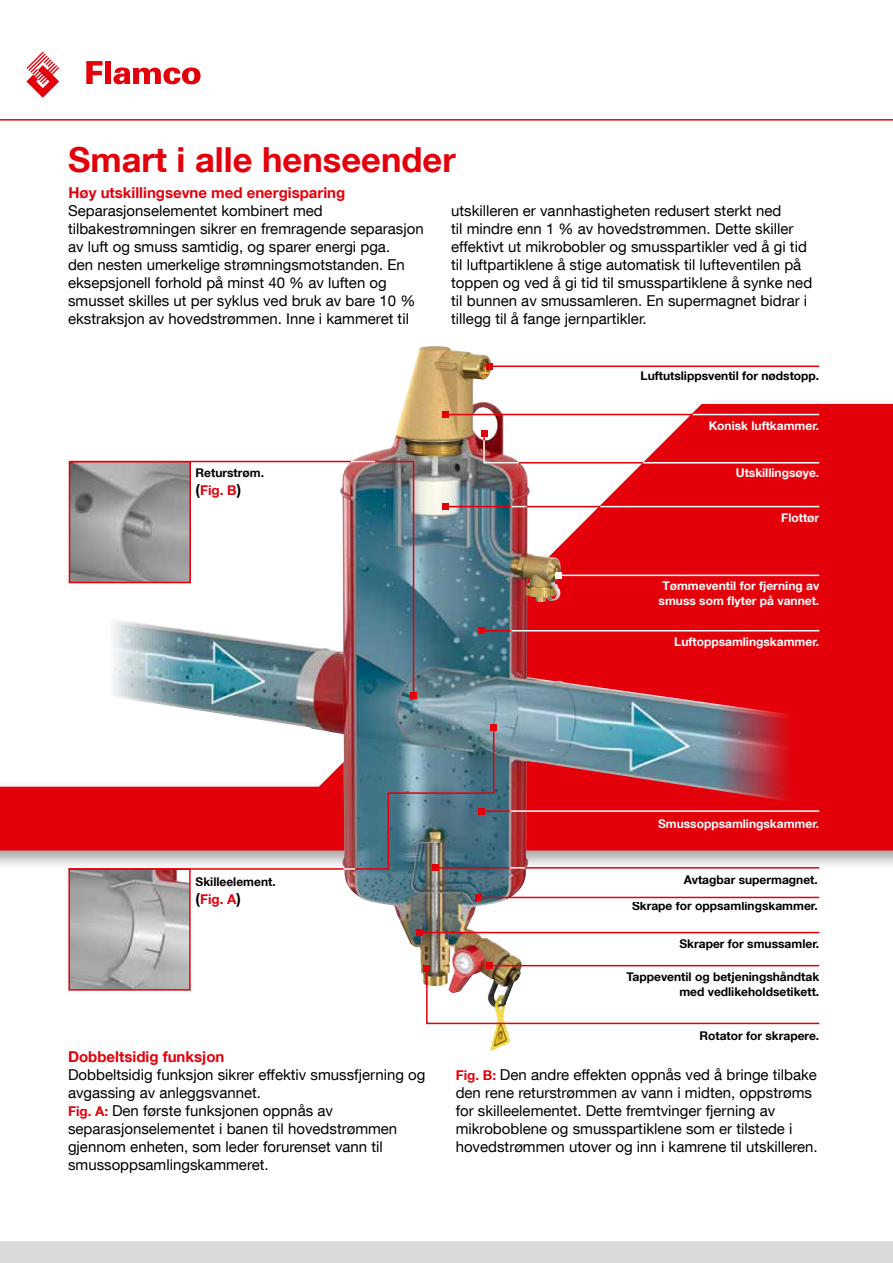
<style>
.page{position:relative;width:893px;height:1263px;background:#fff}
.page>*{position:absolute;margin:0;border:0;box-sizing:border-box;transform-origin:0 0}
.t1{font:700 34.5px "Helvetica Neue LT Com";color:#e3000b}
.t2{font:15px/18px "Helvetica Neue LT Com";color:#000}
.t3{font:700 15px "Helvetica Neue LT Com";color:#e3000b}
.t4{font:700 13.5px "Helvetica Neue LT Com";color:#e3000b}
.t5{font:700 12px/15px "Helvetica Neue LT Com";color:#000;text-align:right}
.t6{font:700 12px/15px "Helvetica Neue LT Com";color:#fff;text-align:center}
.s1{font-size:15px;color:#000}
.s2{font-weight:700;font-size:13.5px;color:#e3000b}
</style>
<div class="page">
<div style="left:0;top:396px;width:893px;height:475px;background:#000;opacity:.4"></div>
<svg style="left:0;top:404px;width:893px;height:446px;fill:#e3000b"></svg>
<img style="left:68px;top:347px;width:454px;height:704px">
<div style="left:0;top:1242px;width:893px;height:21px;background:#d9dada"></div>
<svg style="left:67px;top:726px;width:428px;height:144px"></svg>
<svg style="left:491px;top:724px;width:6px;height:6px"></svg>
<img style="left:69px;top:460px;width:346px;height:237px">
<svg style="left:411px;top:692px;width:6px;height:6px"></svg>
<hr style="left:481px;top:630px;width:335px;height:1px;background:#e3000b">
<svg style="left:478px;top:628px;width:6px;height:6px"></svg>
<svg style="left:0;top:51px;width:893px;height:70px"></svg>
<hr style="left:445px;top:506px;width:371px;height:1px;background:#e3000b">
<svg style="left:442px;top:504px;width:6px;height:6px"></svg>
<svg style="left:481px;top:431px;width:337px;height:33px"></svg>
<hr style="left:481px;top:810px;width:333px;height:2px;background:#e3000b">
<svg style="left:478px;top:808px;width:6px;height:6px"></svg>
<hr style="left:445px;top:414px;width:371px;height:1px;background:#e3000b">
<svg style="left:442px;top:411px;width:6px;height:6px"></svg>
<hr style="left:435px;top:867px;width:384px;height:1px;background:#e3000b">
<svg style="left:432px;top:865px;width:6px;height:6px"></svg>
<hr style="left:479px;top:897px;width:340px;height:1px;background:#e3000b">
<svg style="left:476px;top:894px;width:6px;height:6px"></svg>
<hr style="left:420px;top:932px;width:399px;height:1px;background:#e3000b">
<svg style="left:417px;top:929px;width:6px;height:6px"></svg>
<hr style="left:558px;top:575px;width:261px;height:1px;background:#fff">
<svg style="left:555px;top:572px;width:6px;height:6px"></svg>
<hr style="left:490px;top:365px;width:329px;height:2px;background:#e3000b">
<svg style="left:487px;top:363px;width:6px;height:6px"></svg>
<hr style="left:511px;top:630px;width:308px;height:1px;background:#fff">
<hr style="left:600px;top:506px;width:219px;height:1px;background:#fff">
<hr style="left:643px;top:462px;width:176px;height:1px;background:#fff">
<hr style="left:693px;top:414px;width:126px;height:1px;background:#fff">
<hr style="left:510px;top:810px;width:309px;height:2px;background:#fff">
<svg style="left:424px;top:963px;width:396px;height:62px"></svg>
<svg style="left:351px;top:461px;width:24px;height:1px"></svg>
<svg style="left:510px;top:867px;width:15px;height:1px"></svg>
<svg style="left:344px;top:868px;width:11px;height:2px"></svg>
<svg style="left:511px;top:506px;width:16px;height:1px"></svg>
<img style="left:72px;top:464px;width:116px;height:116px">
<div style="left:69px;top:461px;width:122px;height:122px;border:2px solid #e3000b"></div>
<img style="left:71px;top:871px;width:117px;height:117px">
<div style="left:68px;top:868px;width:123px;height:123px;border:2px solid #e3000b"></div>
<h1 class="t1" style="left:68px;top:138px;width:389px">Smart i alle henseender</h1>
<p class="t2" style="left:68px;top:201px;width:357px">Separasjonselementet kombinert med tilbakestrømningen sikrer en fremragende separasjon av luft og smuss samtidig, og sparer energi pga.<br>den nesten umerkelige strømningsmotstanden. En eksepsjonell forhold på minst 40 % av luften og smusset skilles ut per syklus ved bruk av bare 10 % ekstraksjon av hovedstrømmen. Inne i kammeret til</p>
<p class="t2" style="left:451px;top:201px;width:362px">utskilleren er vannhastigheten redusert sterkt ned<br>til mindre enn 1 % av hovedstrømmen. Dette skiller effektivt ut mikrobobler og smusspartikler ved å gi tid til luftpartiklene å stige automatisk til lufteventilen på toppen og ved å gi tid til smusspartiklene å synke ned til bunnen av smussamleren. En supermagnet bidrar i tillegg til å fange jernpartikler.</p>
<p class="t3" style="left:68px;top:183px;width:278px">Høy utskillingsevne med energisparing</p>
<p class="t5" style="left:641px;top:368px;width:180px">Luftutslippsventil for nødstopp.</p>
<p class="t5" style="left:196px;top:465px;width:70px">Returstrøm.</p>
<p class="t4" style="left:196px;top:482px;width:47px"><span class="s1">(</span>Fig. B<span class="s1">)</span></p>
<p class="t5" style="left:196px;top:874px;width:82px">Skilleelement.</p>
<p class="t4" style="left:196px;top:891px;width:47px"><span class="s1">(</span>Fig. A<span class="s1">)</span></p>
<p class="t6" style="left:709px;top:418px;width:112px">Konisk luftkammer.</p>
<p class="t6" style="left:736px;top:465px;width:85px">Utskillingsøye.</p>
<p class="t6" style="left:781px;top:510px;width:39px">Flottør</p>
<p class="t6" style="left:659px;top:578px;width:162px">Tømmeventil for fjerning av smuss som flyter på vannet.</p>
<p class="t6" style="left:674px;top:633px;width:147px">Luftoppsamlingskammer.</p>
<p class="t6" style="left:658px;top:815px;width:163px">Smussoppsamlingskammer.</p>
<p class="t5" style="left:684px;top:871px;width:136px">Avtagbar supermagnet.</p>
<p class="t5" style="left:632px;top:898px;width:187px">Skrape for oppsamlingskammer.</p>
<p class="t5" style="left:679px;top:935px;width:141px">Skraper for smussamler.</p>
<p class="t5" style="left:627px;top:968px;width:194px">Tappeventil og betjeningshåndtak med vedlikeholdsetikett.</p>
<p class="t5" style="left:699px;top:1027px;width:121px">Rotator for skrapere.</p>
<p class="t3" style="left:68px;top:1047px;width:158px">Dobbeltsidig funksjon</p>
<p class="t2" style="left:68px;top:1065px;width:359px">Dobbeltsidig funksjon sikrer effektiv smussfjerning og avgassing av anleggsvannet.<br><span class="s2">Fig. A:</span> Den første funksjonen oppnås av separasjonselementet i banen til hovedstrømmen gjennom enheten, som leder forurenset vann til smussoppsamlingskammeret.</p>
<p class="t2" style="left:456px;top:1065px;width:364px"><span class="s2">Fig. B:</span> Den andre effekten oppnås ved å bringe tilbake den rene returstrømmen av vann i midten, oppstrøms for skilleelementet. Dette fremtvinger fjerning av mikroboblene og smusspartiklene som er tilstede i hovedstrømmen utover og inn i kamrene til utskilleren.</p>
</div>
